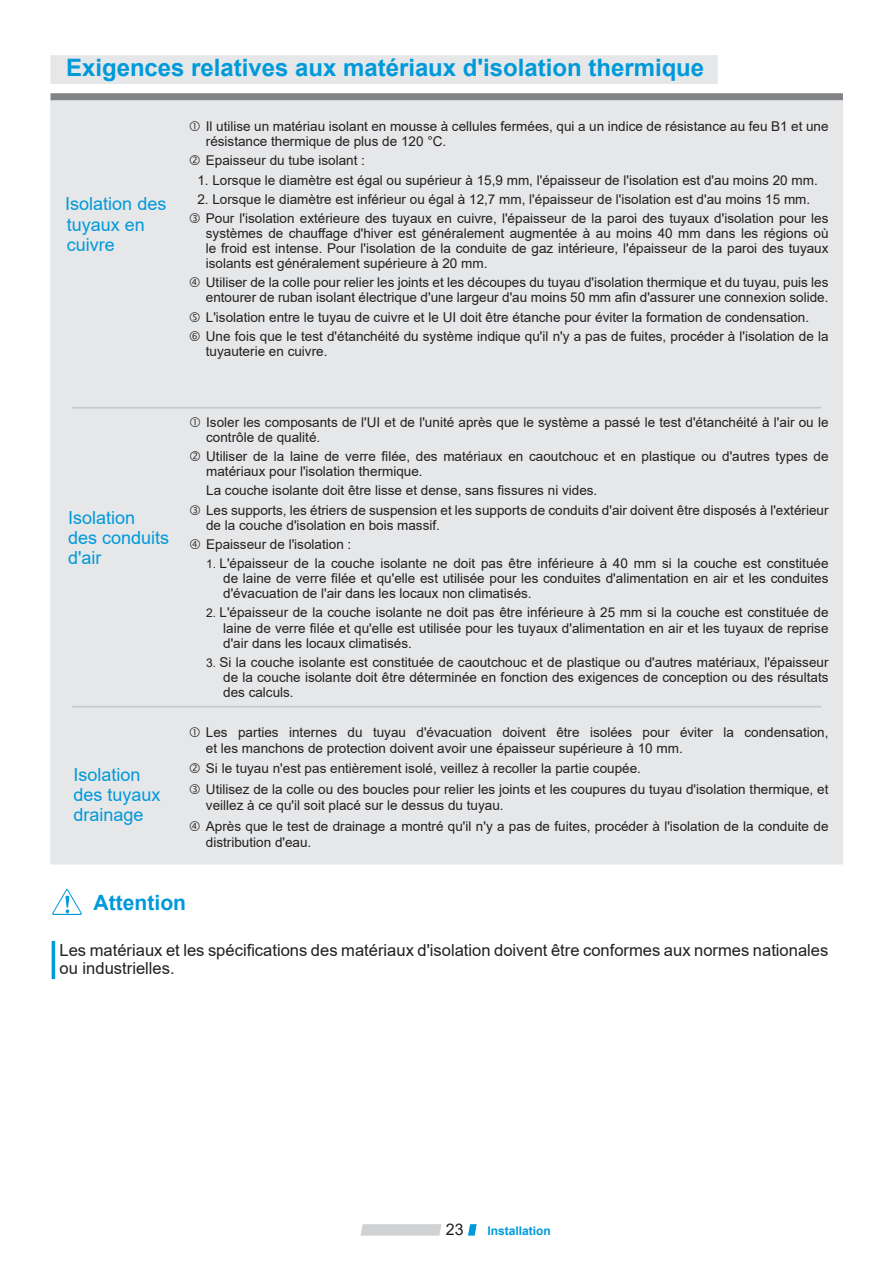
<style>
.page{position:relative;width:894px;height:1264px;background:#fff}
.page>*{position:absolute;margin:0;border:0;box-sizing:border-box;transform-origin:0 0}
.t1{font:700 24px "Arial";color:#0099da}
.t2{font:700 21px "Arial";color:#0099da}
.t3{font:18px/20.4px "Arial";color:#0099da}
.t4{font:16.5px/18px "Arial";color:#221f1f}
.t5{font:15.9px "Arial";color:#221f1f}
.t6{font:13.5px/15px "Arial";color:#221f1f}
.t7{font:700 12px "Arial";color:#0099da}
.s1{font-size:12px}
</style>
<div class="page">
<hr style="left:50px;top:98px;width:2px;height:765px;background:#e6e7e8">
<hr style="left:841px;top:98px;width:2px;height:765px;background:#e6e7e8">
<hr style="left:51px;top:862px;width:791px;height:2px;background:#e6e7e8">
<div style="left:51px;top:98px;width:791px;height:765px;background:#e6e7e8"></div>
<div style="left:51px;top:94px;width:791px;height:6px;background:#808285"></div>
<hr style="left:72px;top:705px;width:749px;height:2px;background:#808285">
<hr style="left:72px;top:407px;width:749px;height:1px;background:#808285">
<img style="left:53px;top:889px;width:28px;height:25px">
<div style="left:51px;top:56px;width:666px;height:27px;background:#e6e7e8"></div>
<hr style="left:52px;top:940px;width:3px;height:38px;background:#0099da">
<svg style="left:361px;top:1224px;width:79px;height:10px"></svg>
<svg style="left:468px;top:1224px;width:8px;height:10px"></svg>
<h1 class="t1" style="left:66px;top:50px;width:639px">Exigences relatives aux matériaux d'isolation thermique</h1>
<h3 class="t3" style="left:65px;top:194px;width:103px">Isolation des tuyaux en cuivre</h3>
<p class="t6" style="left:206px;top:119px;width:624px">Il utilise un matériau isolant en mousse à cellules fermées, qui a un indice de résistance au feu B1 et une résistance thermique de plus de 120 °C.</p>
<p class="t6" style="left:206px;top:153px;width:161px">Epaisseur du tube isolant :</p>
<p class="t6" style="left:197px;top:172px;width:622px">1. Lorsque le diamètre est égal ou supérieur à 15,9 mm, l'épaisseur de l'isolation est d'au moins 20 mm.</p>
<p class="t6" style="left:206px;top:189px;width:624px;line-height:19.2px;text-indent:-8px">2. Lorsque le diamètre est inférieur ou égal à 12,7 mm, l'épaisseur de l'isolation est d'au moins 15 mm.<br>Pour l'isolation extérieure des tuyaux en cuivre, l'épaisseur de la paroi des tuyaux d'isolation pour les</p>
<p class="t6" style="left:206px;top:226px;width:624px;text-align:justify">systèmes de chauffage d'hiver est généralement augmentée à au moins 40 mm dans les régions où le froid est intense. Pour l'isolation de la conduite de gaz intérieure, l'épaisseur de la paroi des tuyaux isolants est généralement supérieure à 20 mm.</p>
<p class="t6" style="left:206px;top:275px;width:624px">Utiliser de la colle pour relier les joints et les découpes du tuyau d'isolation thermique et du tuyau, puis les entourer de ruban isolant électrique d'une largeur d'au moins 50 mm afin d'assurer une connexion solide.</p>
<p class="t6" style="left:206px;top:307px;width:624px;line-height:19.2px">L'isolation entre le tuyau de cuivre et le UI doit être étanche pour éviter la formation de condensation.<br>Une fois que le test d'étanchéité du système indique qu'il n'y a pas de fuites, procéder à l'isolation de la</p>
<p class="t6" style="left:206px;top:343px;width:123px">tuyauterie en cuivre.</p>
<h3 class="t3" style="left:68px;top:507px;width:103px">Isolation<br>des conduits d'air</h3>
<h3 class="t3" style="left:73px;top:763px;width:89px">Isolation des tuyaux drainage</h3>
<h2 class="t2" style="left:94px;top:888px;width:94px">Attention</h2>
<p class="t6" style="left:206px;top:414px;width:623px">Isoler les composants de l'UI et de l'unité après que le système a passé le test d'étanchéité à l'air ou le contrôle de qualité.</p>
<p class="t6" style="left:206px;top:448px;width:623px">Utiliser de la laine de verre filée, des matériaux en caoutchouc et en plastique ou d'autres types de matériaux pour l'isolation thermique.</p>
<p class="t6" style="left:206px;top:481px;width:623px;line-height:19.2px">La couche isolante doit être lisse et dense, sans fissures ni vides.<br>Les supports, les étriers de suspension et les supports de conduits d'air doivent être disposés à l'extérieur</p>
<p class="t6" style="left:206px;top:515px;width:235px;line-height:19.2px">de la couche d'isolation en bois massif.<br>Epaisseur de l'isolation :</p>
<p class="t6" style="left:223px;top:555px;width:606px;text-align:justify;text-indent:-17px"><span class="s1">1.</span> L'épaisseur de la couche isolante ne doit pas être inférieure à 40 mm si la couche est constituée de laine de verre filée et qu'elle est utilisée pour les conduites d'alimentation en air et les conduites d'évacuation de l'air dans les locaux non climatisés.</p>
<p class="t6" style="left:223px;top:605px;width:606px;text-align:justify;text-indent:-17px"><span class="s1">2.</span> L'épaisseur de la couche isolante ne doit pas être inférieure à 25 mm si la couche est constituée de laine de verre filée et qu'elle est utilisée pour les tuyaux d'alimentation en air et les tuyaux de reprise d'air dans les locaux climatisés.</p>
<p class="t6" style="left:223px;top:654px;width:606px;text-align:justify;text-indent:-17px"><span class="s1">3.</span> Si la couche isolante est constituée de caoutchouc et de plastique ou d'autres matériaux, l'épaisseur de la couche isolante doit être déterminée en fonction des exigences de conception ou des résultats des calculs.</p>
<p class="t6" style="left:206px;top:723px;width:624px;line-height:16.4px">Les parties internes du tuyau d'évacuation doivent être isolées pour éviter la condensation, et les manchons de protection doivent avoir une épaisseur supérieure à 10 mm.</p>
<p class="t6" style="left:206px;top:758px;width:624px;line-height:20.5px">Si le tuyau n'est pas entièrement isolé, veillez à recoller la partie coupée.<br>Utilisez de la colle ou des boucles pour relier les joints et les coupures du tuyau d'isolation thermique, et</p>
<p class="t6" style="left:206px;top:794px;width:624px;line-height:20.5px">veillez à ce qu'il soit placé sur le dessus du tuyau.<br>Après que le test de drainage a montré qu'il n'y a pas de fuites, procéder à l'isolation de la conduite de</p>
<p class="t6" style="left:206px;top:834px;width:107px">distribution d'eau.</p>
<p class="t4" style="left:60px;top:941px;width:770px">Les matériaux et les spécifications des matériaux d'isolation doivent être conformes aux normes nationales ou industrielles.</p>
<p class="t5" style="left:445px;top:1217px;width:19px">23</p>
<p class="t7" style="left:487px;top:1221px;width:65px">Installation</p>
</div>
